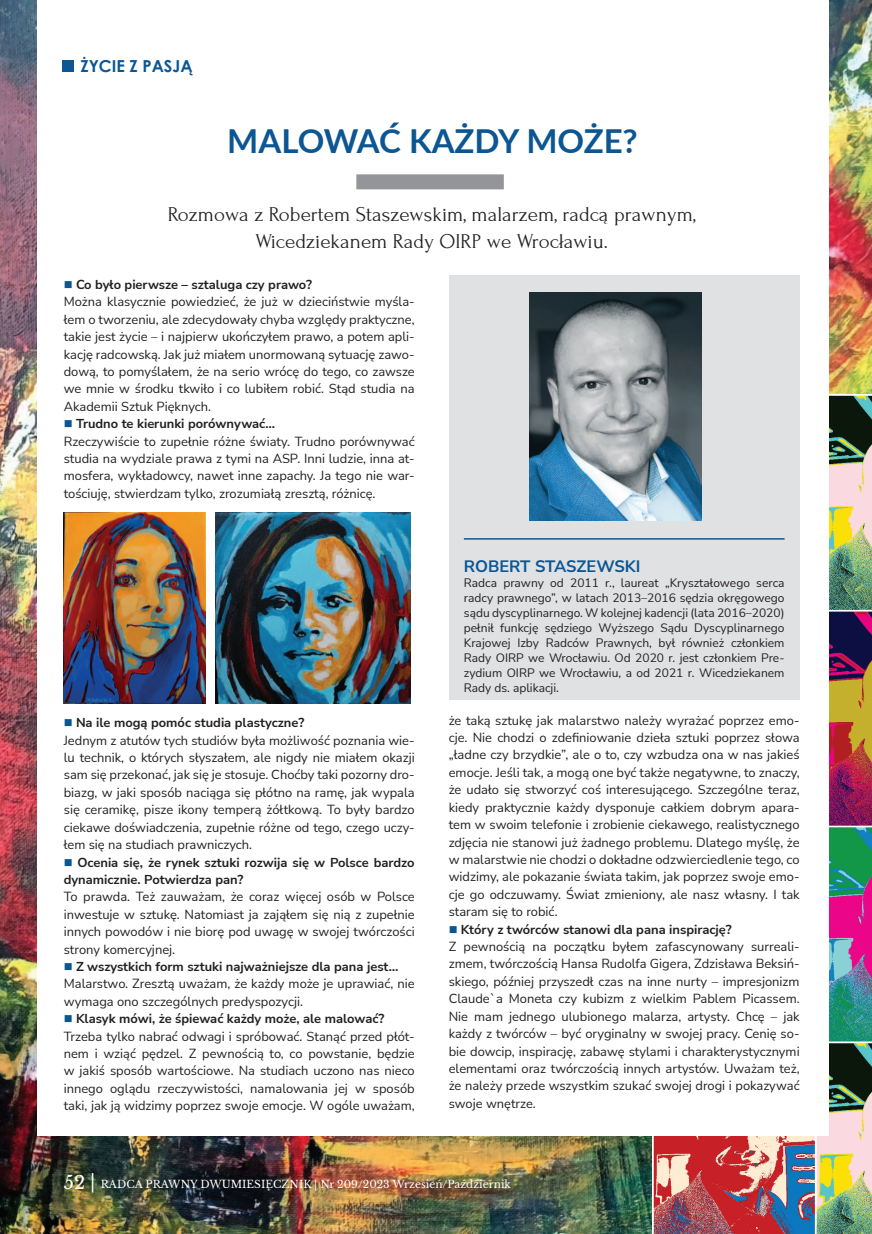
<style>
.page{position:relative;width:872px;height:1234px;background:#fff}
.page>*{position:absolute;margin:0;border:0;box-sizing:border-box;transform-origin:0 0}
.t1{font:700 33px "Lato";letter-spacing:-.01em;color:#0b5693}
.t2{font:21px/27px "Forum";color:#231f20;text-align:center}
.t3{font:700 16.5px "Nunito Sans";color:#0b5693}
.t4{font:700 16.5px "Century Gothic";color:#0b5693}
.t5{font:12.9px/17.4px "Nunito Sans";color:#231f20}
.t6{font:700 12.9px/17.4px "Nunito Sans";color:#231f20}
.t7{font:12px/15px "Nunito Sans";color:#231f20;text-align:justify}
.t8{font:10.5px "Libre Baskerville";color:#fff}
.s1{color:#0b5693}
.s2{font-weight:700}
.s3{font-size:18px}
</style>
<div class="page">
<img style="left:0;top:0;width:872px;height:1233px">
<img style="left:653px;top:395px;width:219px;height:838px">
<div style="left:37px;top:0;width:791px;height:1135px;background:#fff"></div>
<div style="left:356px;top:174px;width:148px;height:15px;background:#939598"></div>
<div style="left:449px;top:275px;width:350px;height:425px;background:#e0e1e3"></div>
<hr style="left:464px;top:538px;width:320px;height:1px;background:#0b5693">
<img style="left:530px;top:292px;width:172px;height:228px">
<img style="left:216px;top:512px;width:194px;height:191px">
<img style="left:64px;top:512px;width:142px;height:191px">
<div style="left:62px;top:60px;width:12px;height:12px;background:#0b5693"></div>
<p class="t4" style="left:80px;top:54px;width:28px">ŻYCIE</p>
<p class="t4" style="left:130px;top:54px;width:65px">Z PASJĄ</p>
<h1 class="t1" style="left:227px;top:116px;width:412px">M ALOWAĆ KAŻDY MOŻE?</h1>
<h2 class="t2" style="left:168px;top:201px;width:529px">Rozmowa z Robertem Staszewskim, malarzem, radcą prawnym,<br>Wicedziekanem Rady OIRP we Wrocławiu.</h2>
<p class="t5" style="left:64px;top:275px;width:352px"><span class="s1">■</span> <span class="s2">Co było pierwsze – sztaluga czy prawo?<br></span>Można klasycznie powiedzieć, że już w dzieciństwie myśla&shy;łem o tworzeniu, ale zdecydowały chyba względy praktyczne, takie jest życie – i najpierw ukończyłem prawo, a potem apli&shy;kację radcowską. Jak już miałem unormowaną sytuację zawo&shy;dową, to pomyślałem, że na serio wrócę do tego, co zawsze we mnie w środku tkwiło i co lubiłem robić. Stąd studia na Akademii Sztuk Pięknych.</p>
<p class="t5" style="left:64px;top:414px;width:352px"><span class="s1">■</span> <span class="s2">Trudno te kierunki porównywać…<br></span>Rzeczywiście to zupełnie różne światy. Trudno porównywać studia na wydziale prawa z tymi na ASP. Inni ludzie, inna at&shy;mosfera, wykładowcy, nawet inne zapachy. Ja tego nie war&shy;tościuję, stwierdzam tylko, zrozumiałą zresztą, różnicę.</p>
<p class="t5" style="left:64px;top:713px;width:352px"><span class="s1">■</span> <span class="s2">Na ile mogą pomóc studia plastyczne?<br></span>Jednym z atutów tych studiów była możliwość poznania wie&shy;lu technik, o których słyszałem, ale nigdy nie miałem okazji sam się przekonać, jak się je stosuje. Choćby taki pozorny dro&shy;biazg, w jaki sposób naciąga się płótno na ramę, jak wypala się ceramikę, pisze ikony temperą żółtkową. To były bardzo ciekawe doświadczenia, zupełnie różne od tego, czego uczy&shy;łem się na studiach prawniczych.</p>
<p class="t6" style="left:64px;top:852px;width:352px"><span class="s1">■</span> Ocenia się, że rynek sztuki rozwija się w Polsce bardzo dynamicznie. Potwierdza pan?</p>
<p class="t5" style="left:64px;top:887px;width:352px;text-align:justify">To prawda. Też zauważam, że coraz więcej osób w Polsce inwestuje w sztukę. Natomiast ja zająłem się nią z zupełnie innych powodów i nie biorę pod uwagę w swojej twórczości strony komercyjnej.</p>
<p class="t5" style="left:64px;top:957px;width:352px"><span class="s1">■</span> <span class="s2">Z wszystkich form sztuki najważniejsze dla pana jest…<br></span>Malarstwo. Zresztą uważam, że każdy może je uprawiać, nie wymaga ono szczególnych predyspozycji.</p>
<p class="t5" style="left:64px;top:1009px;width:352px"><span class="s1">■</span> <span class="s2">Klasyk mówi, że śpiewać każdy może, ale malować?<br></span>Trzeba tylko nabrać odwagi i spróbować. Stanąć przed płót&shy;nem i wziąć pędzel. Z pewnością to, co powstanie, będzie w jakiś sposób wartościowe. Na studiach uczono nas nieco innego oglądu rzeczywistości, namalowania jej w sposób taki, jak ją widzimy poprzez swoje emocje. W ogóle uważam,</p>
<p class="t3" style="left:464px;top:554px;width:47px">Robert</p>
<p class="t3" style="left:535px;top:554px;width:22px">Staszewski</p>
<p class="t7" style="left:464px;top:574px;width:322px">Radca prawny od 2011 r., laureat „Kryształowego serca radcy prawnego”, w latach 2013–2016 sędzia okręgowego sądu dyscyplinarnego. W kolejnej kadencji (lata 2016–2020) pełnił funkcję sędziego Wyższego Sądu Dyscyplinarnego Krajowej Izby Radców Prawnych, był również członkiem Rady OIRP we Wrocławiu. Od 2020 r. jest członkiem Pre&shy;zydium OIRP we Wrocławiu, a od 2021 r. Wicedziekanem Rady ds. aplikacji.</p>
<p class="t5" style="left:449px;top:710px;width:352px;text-align:justify">że taką sztukę jak malarstwo należy wyrażać poprzez emo&shy;cje. Nie chodzi o zdefiniowanie dzieła sztuki poprzez słowa „ładne czy brzydkie”, ale o to, czy wzbudza ona w nas jakieś emocje. Jeśli tak, a mogą one być także negatywne, to znaczy, że udało się stworzyć coś interesującego. Szczególne teraz, kiedy praktycznie każdy dysponuje całkiem dobrym apara&shy;tem w swoim telefonie i zrobienie ciekawego, realistycznego zdjęcia nie stanowi już żadnego problemu. Dlatego myślę, że w malarstwie nie chodzi o dokładne odzwierciedlenie tego, co widzimy, ale pokazanie świata takim, jak poprzez swoje emo&shy;cje go odczuwamy. Świat zmieniony, ale nasz własny. I tak staram się to robić.</p>
<p class="t5" style="left:449px;top:919px;width:352px"><span class="s1">■</span> <span class="s2">Który z twórców stanowi dla pana inspirację?<br></span>Z pewnością na początku byłem zafascynowany surreali&shy;zmem, twórczością Hansa Rudolfa Gigera, Zdzisława Beksiń&shy;skiego, później przyszedł czas na inne nurty – impresjonizm Claude`a Moneta czy kubizm z wielkim Pablem Picassem.<br>Nie mam jednego ulubionego malarza, artysty. Chcę – jak każdy z twórców – być oryginalny w swojej pracy. Cenię so&shy;bie dowcip, inspirację, zabawę stylami i charakterystycznymi elementami oraz twórczością innych artystów. Uważam też, że należy przede wszystkim szukać swojej drogi i pokazywać swoje wnętrze.</p>
<p class="t8" style="left:64px;top:1177px;width:449px"><span class="s3">52 |</span> RADCA PRAWNY DWUMIESIĘCZNIK | NR 209/2023 WRZESIEŃ/PAŹDZIERNIK</p>
</div>
